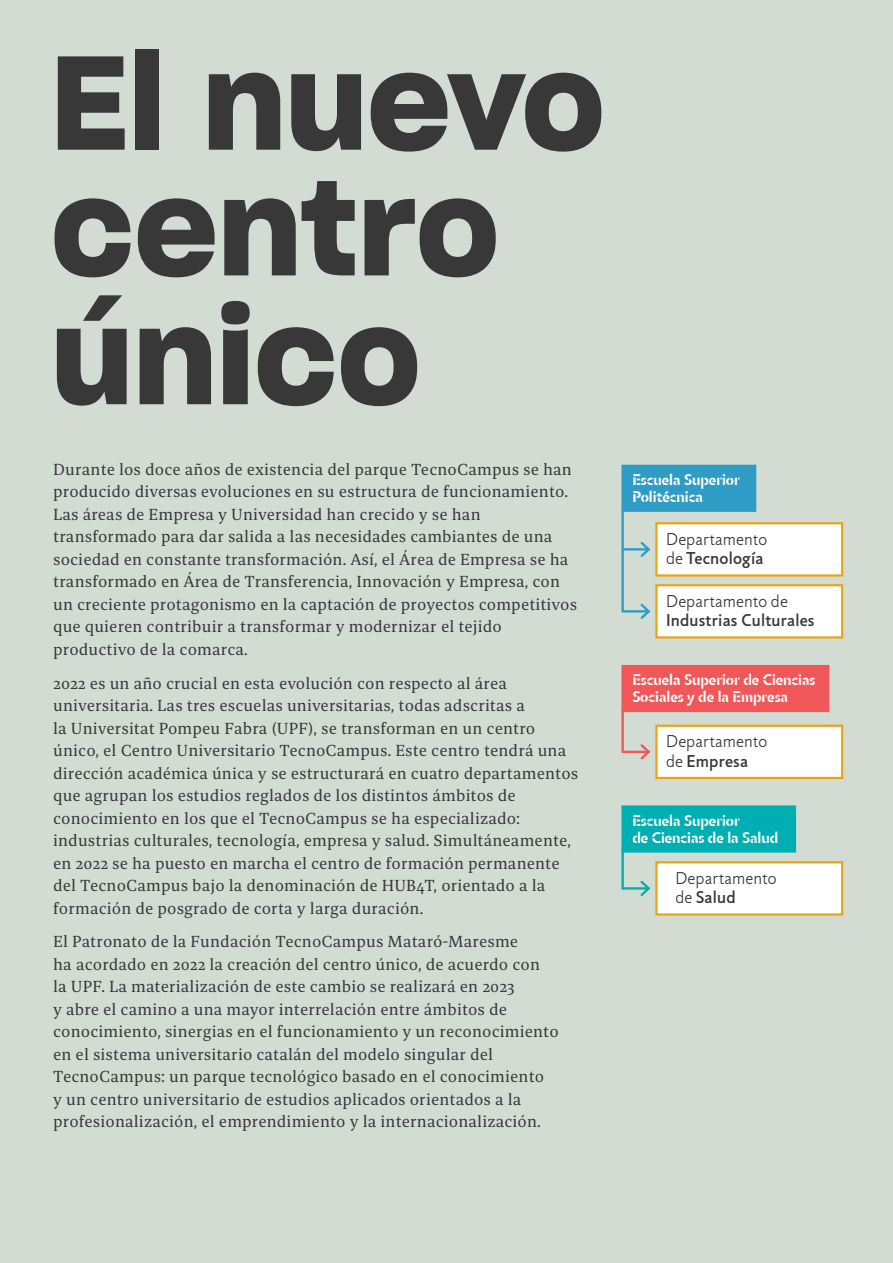
<style>
.page{position:relative;width:893px;height:1263px;background:#d2dcd3}
.page>*{position:absolute;margin:0;border:0;box-sizing:border-box;transform-origin:0 0}
.t1{font:130.05px/127.2px "Sharp Grotesk Sm Bold 20";letter-spacing:-.005em;color:#383839}
.t2{font:300 17.4px/19.5px "Jigsaw";letter-spacing:.01em;color:#383839}
.t3{font:500 17.4px "Jigsaw";letter-spacing:.01em;color:#383839}
.t4{font:15.9px/22.5px "Bespoke Serif";letter-spacing:.005em;color:#383839}
.t5{font:700 15.75px/16.8px "Jigsaw Stencil";color:#fff}
.s1{font-weight:500}
</style>
<div class="page">
<div style="left:655px;top:522px;width:188px;height:54px;background:#fff;border:2px solid #e7a512"></div>
<div style="left:621px;top:465px;width:135px;height:47px;background:#2f9cc6;border:2px solid #2f9cc6"></div>
<div style="left:655px;top:584px;width:188px;height:54px;background:#fff;border:2px solid #e7a512"></div>
<hr style="left:621px;top:510px;width:3px;height:101px;background:#2f9cc6">
<hr style="left:623px;top:548px;width:26px;height:2px;background:#2f9cc6">
<svg style="left:638px;top:541px;width:13px;height:16px"></svg>
<hr style="left:623px;top:610px;width:26px;height:2px;background:#2f9cc6">
<svg style="left:638px;top:603px;width:13px;height:16px"></svg>
<div style="left:621px;top:665px;width:208px;height:47px;background:#f05759"></div>
<div style="left:655px;top:725px;width:188px;height:54px;background:#fff;border:2px solid #e7a512"></div>
<hr style="left:621px;top:710px;width:3px;height:42px;background:#f05759">
<hr style="left:623px;top:751px;width:26px;height:2px;background:#f05759">
<svg style="left:638px;top:744px;width:13px;height:16px"></svg>
<div style="left:621px;top:805px;width:175px;height:48px;background:#00afb2;border:2px solid #00afb2"></div>
<div style="left:655px;top:861px;width:188px;height:54px;background:#fff;border:2px solid #e7a512"></div>
<hr style="left:621px;top:848px;width:3px;height:40px;background:#00afb2">
<hr style="left:623px;top:887px;width:26px;height:2px;background:#00afb2">
<svg style="left:638px;top:880px;width:13px;height:16px"></svg>
<h1 class="t1" style="left:51px;top:31px;width:556px">El nuevo centro único</h1>
<p class="t4" style="left:53px;top:458px;width:525px">Durante los doce años de existencia del parque TecnoCampus se han producido diversas evoluciones en su estructura de funcionamiento.<br>Las áreas de Empresa y Universidad han crecido y se han transformado para dar salida a las necesidades cambiantes de una sociedad en constante transformación. Así, el Área de Empresa se ha transformado en Área de Transferencia, Innovación y Empresa, con un creciente protagonismo en la captación de proyectos competitivos que quieren contribuir a transformar y modernizar el tejido productivo de la comarca.</p>
<p class="t4" style="left:53px;top:671px;width:527px">2022 es un año crucial en esta evolución con respecto al área universitaria. Las tres escuelas universitarias, todas adscritas a<br>la Universitat Pompeu Fabra (UPF), se transforman en un centro único, el Centro Universitario TecnoCampus. Este centro tendrá una dirección académica única y se estructurará en cuatro departamentos que agrupan los estudios reglados de los distintos ámbitos de conocimiento en los que el TecnoCampus se ha especializado: industrias culturales, tecnología, empresa y salud. Simultáneamente, en 2022 se ha puesto en marcha el centro de formación permanente del TecnoCampus bajo la denominación de HUB4T, orientado a la formación de posgrado de corta y larga duración.</p>
<p class="t4" style="left:53px;top:930px;width:507px">El Patronato de la Fundación TecnoCampus Mataró-Maresme<br>ha acordado en 2022 la creación del centro único, de acuerdo con<br>la UPF. La materialización de este cambio se realizará en 2023<br>y abre el camino a una mayor interrelación entre ámbitos de conocimiento, sinergias en el funcionamiento y un reconocimiento en el sistema universitario catalán del modelo singular del TecnoCampus: un parque tecnológico basado en el conocimiento<br>y un centro universitario de estudios aplicados orientados a la profesionalización, el emprendimiento y la internacionalización.</p>
<p class="t5" style="left:632px;top:472px;width:109px">Escuela Superior<br>Politécnica</p>
<p class="t2" style="left:666px;top:530px;width:103px">Departamento de <span class="s1">Tecnología</span></p>
<p class="t2" style="left:666px;top:592px;width:123px">Departamento de</p>
<p class="t3" style="left:666px;top:610px;width:150px">Industrias Culturales</p>
<p class="t5" style="left:632px;top:672px;width:185px">Escuela Superior de Ciencias<br>Sociales y de la Empresa</p>
<p class="t2" style="left:666px;top:732px;width:103px">Departamento de <span class="s1">Empresa</span></p>
<p class="t5" style="left:632px;top:812px;width:148px">Escuela Superior<br>de Ciencias de la Salud</p>
<p class="t2" style="left:675px;top:869px;width:103px">Departamento de <span class="s1">Salud</span></p>
</div>
